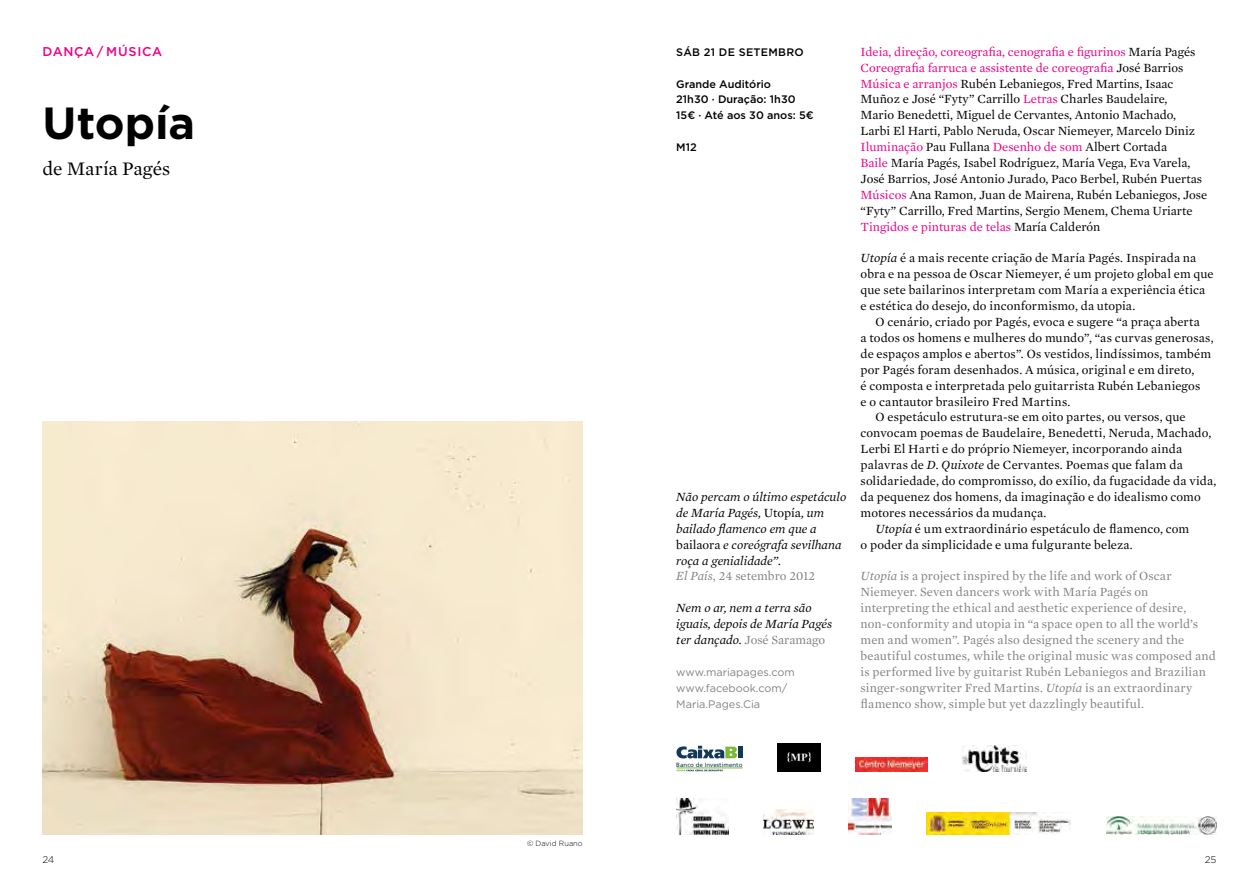
<style>
.page{position:relative;width:1259px;height:893px;background:#fff}
.page>*{position:absolute;margin:0;border:0;box-sizing:border-box;transform-origin:0 0}
.t1{font:700 45px "Gotham";color:#000}
.t2{font:19.5px "Mercury Text G1";color:#000}
.t3{font:12.75px/15.9px "Mercury Text G1";color:#000}
.t4{font:12.75px/15.9px "Mercury Text G1";letter-spacing:.01em;color:#858382}
.t5{font:italic 12.75px/15.9px "Mercury Text G1";color:#000}
.t6{font:500 12.75px "Gotham";letter-spacing:.055em;color:#ec0087}
.t7{font:500 10.8px/15.9px "Gotham";color:#000}
.t8{font:10.8px/15.9px "Gotham";color:#858382}
.t9{font:500 10.8px "Gotham";letter-spacing:.025em;color:#000}
.t10{font:300 9.75px "Gotham";color:#000}
.t11{font:300 7.5px "Gotham";color:#000}
.t12{font:6.15px "Frutiger";letter-spacing:.01em;color:#123957}
.s1{font-style:normal}
.s2{color:#858382}
.s3{font-style:normal;color:#858382}
.s4{color:#ec0087}
.s5{font-style:italic}
</style>
<div class="page">
<img style="left:43px;top:421px;width:540px;height:414px">
<img style="left:777px;top:743px;width:43px;height:28px">
<img style="left:855px;top:758px;width:72px;height:13px">
<img style="left:962px;top:746px;width:64px;height:25px">
<img style="left:676px;top:799px;width:52px;height:36px">
<img style="left:848px;top:799px;width:43px;height:36px">
<img style="left:763px;top:809px;width:51px;height:26px">
<img style="left:926px;top:812px;width:145px;height:23px">
<img style="left:1106px;top:816px;width:110px;height:19px">
<svg style="left:676px;top:746px;width:61px;height:12px"></svg>
<hr style="left:738px;top:747px;width:4px;height:11px;background:#123957">
<svg style="left:676px;top:770px;width:47px;height:1px"></svg>
<hr style="left:676px;top:768px;width:66px;height:1px;background:#7bbb31">
<p class="t6" style="left:43px;top:43px;width:121px">DANÇA / MÚSICA</p>
<p class="t9" style="left:676px;top:45px;width:129px">SÁB 21 DE SETEMBRO</p>
<p class="t7" style="left:676px;top:76px;width:139px">Grande Auditório<br>21h30 · Duração: 1h30<br>15€ · Até aos 30 anos: 5€</p>
<p class="t7" style="left:676px;top:139px;width:22px">M12</p>
<h1 class="t1" style="left:43px;top:94px;width:154px">Utopía</h1>
<h2 class="t2" style="left:43px;top:155px;width:129px">de María Pagés</h2>
<p class="t5" style="left:676px;top:488px;width:171px">Não percam o último espetáculo de María Pagés, <span class="s1">Utopía</span>, um bailado flamenco em que a <span class="s1">bailaora</span> e coreógrafa sevilhana roça a genialidade”.<br><span class="s2">El País</span><span class="s3">, 24 setembro 2012</span></p>
<p class="t5" style="left:676px;top:599px;width:157px">Nem o ar, nem a terra são iguais, depois de María Pagés ter dançado. <span class="s3">José Saramago</span></p>
<p class="t8" style="left:676px;top:664px;width:120px">www.mariapages.com www.facebook.com/<br>Maria.Pages.Cia</p>
<p class="t3" style="left:860px;top:43px;width:348px"><span class="s4">Ideia, direção, coreografia, cenografia e figurinos</span> María Pagés <span class="s4">Coreografia farruca e assistente de coreografia</span> José Barrios <span class="s4">Música e arranjos</span> Rubén Lebaniegos, Fred Martins, Isaac Muñoz e José “Fyty” Carrillo <span class="s4">Letras</span> Charles Baudelaire,<br>Mario Benedetti, Miguel de Cervantes, Antonio Machado, Larbi El Harti, Pablo Neruda, Oscar Niemeyer, Marcelo Diniz <span class="s4">Iluminação</span> Pau Fullana <span class="s4">Desenho de som</span> Albert Cortada<br><span class="s4">Baile</span> María Pagés, Isabel Rodríguez, María Vega, Eva Varela, José Barrios, José Antonio Jurado, Paco Berbel, Rubén Puertas <span class="s4">Músicos</span> Ana Ramon, Juan de Mairena, Rubén Lebaniegos, Jose “Fyty” Carrillo, Fred Martins, Sergio Menem, Chema Uriarte <span class="s4">Tingidos e pinturas de telas</span> María Calderón</p>
<p class="t3" style="left:860px;top:250px;width:355px"><span class="s5">Utopía</span> é a mais recente criação de María Pagés. Inspirada na obra e na pessoa de Oscar Niemeyer, é um projeto global em que que sete bailarinos interpretam com María a experiência ética e estética do desejo, do inconformismo, da utopia.</p>
<p class="t3" style="left:875px;top:313px;width:326px">O cenário, criado por Pagés, evoca e sugere “a praça aberta</p>
<p class="t3" style="left:860px;top:329px;width:354px">a todos os homens e mulheres do mundo”, “as curvas generosas,</p>
<p class="t3" style="left:860px;top:345px;width:352px">de espaços amplos e abertos”. Os vestidos, lindíssimos, também</p>
<p class="t3" style="left:860px;top:361px;width:335px">por Pagés foram desenhados. A música, original e em direto,</p>
<p class="t3" style="left:860px;top:377px;width:341px">é composta e interpretada pelo guitarrista Rubén Lebaniegos</p>
<p class="t3" style="left:860px;top:393px;width:211px">e o cantautor brasileiro Fred Martins.</p>
<p class="t3" style="left:875px;top:409px;width:312px">O espetáculo estrutura-se em oito partes, ou versos, que</p>
<p class="t3" style="left:860px;top:424px;width:352px">convocam poemas de Baudelaire, Benedetti, Neruda, Machado,</p>
<p class="t3" style="left:860px;top:440px;width:323px">Lerbi El Harti e do próprio Niemeyer, incorporando ainda</p>
<p class="t3" style="left:860px;top:456px;width:324px">palavras de <span class="s5">D. Quixote</span> de Cervantes. Poemas que falam da</p>
<p class="t3" style="left:860px;top:472px;width:357px">solidariedade, do compromisso, do exílio, da fugacidade da vida,</p>
<p class="t3" style="left:860px;top:488px;width:342px">da pequenez dos homens, da imaginação e do idealismo como</p>
<p class="t3" style="left:860px;top:504px;width:187px">motores necessários da mudança.</p>
<p class="t3" style="left:875px;top:520px;width:315px"><span class="s5">Utopía</span> é um extraordinário espetáculo de flamenco, com</p>
<p class="t3" style="left:860px;top:536px;width:274px">o poder da simplicidade e uma fulgurante beleza.</p>
<p class="t4" style="left:860px;top:568px;width:357px"><span class="s5">Utopía</span> is a project inspired by the life and work of Oscar Niemeyer. Seven dancers work with María Pagés on interpreting the ethical and aesthetic experience of desire, non-conformity and utopia in “a space open to all the world’s men and women”. Pagés also designed the scenery and the beautiful costumes, while the original music was composed and is performed live by guitarist Rubén Lebaniegos and Brazilian singer-songwriter Fred Martins. <span class="s5">Utopía</span> is an extraordinary flamenco show, simple but yet dazzlingly beautiful.</p>
<p class="t12" style="left:676px;top:761px;width:68px">Banco de Investimento</p>
<p class="t11" style="left:527px;top:839px;width:57px">© David Ruano</p>
<p class="t10" style="left:43px;top:854px;width:13px">24</p>
<p class="t10" style="left:1204px;top:854px;width:13px">25</p>
</div>
